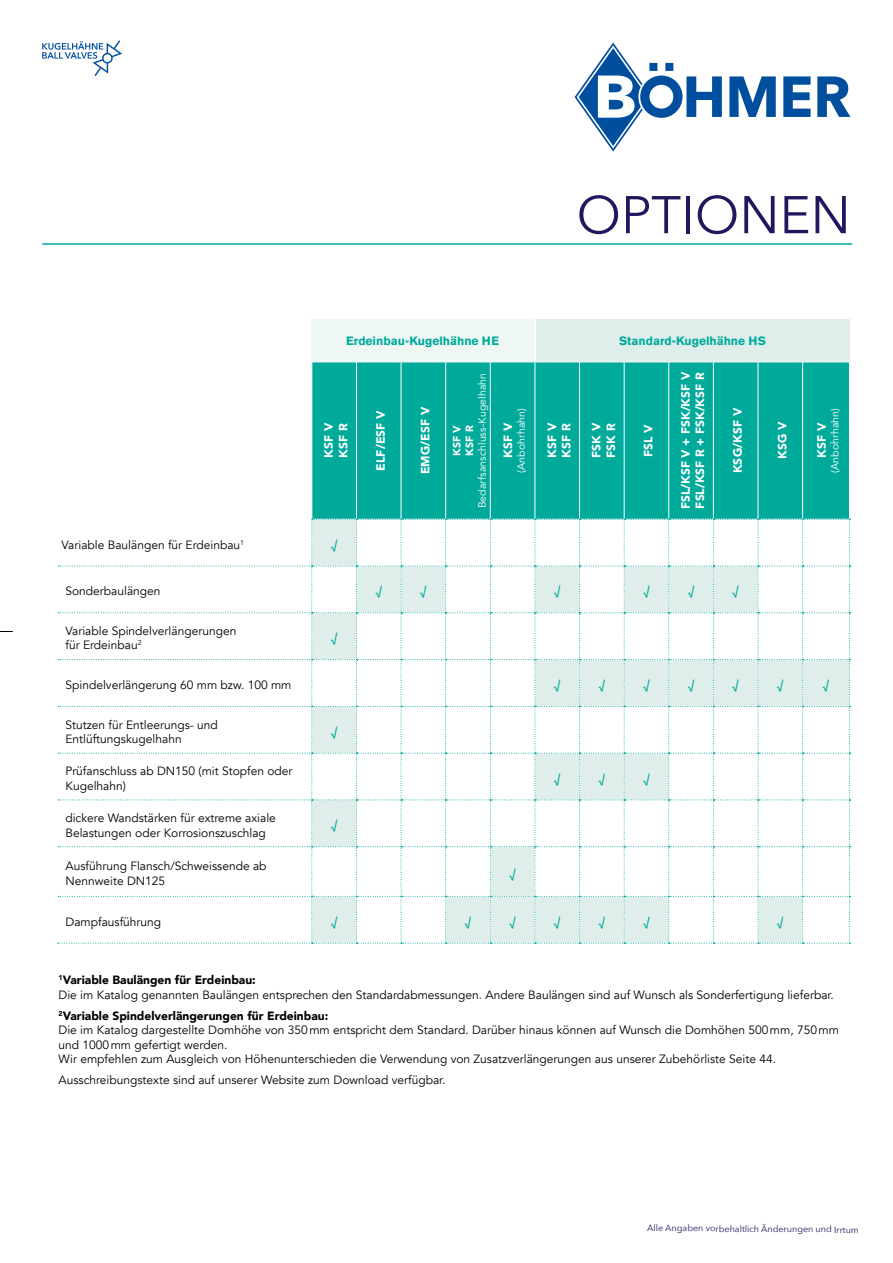
<style>
.page{position:relative;width:893px;height:1263px;background:#fff}
.page>*{position:absolute;margin:0;border:0;box-sizing:border-box;transform-origin:0 0}
.t1{font:52.5px "Avenir Next";color:#22165c}
.t2{font:12px/14.4px "Avenir";color:#000}
.t3{font:900 12px/14.4px "Avenir";letter-spacing:.01em;color:#fff}
.t4{font:700 12px "Akzidenz Grotesk BE";color:#00aa9b}
.t5{font:500 12px "Avenir";color:#00aa9b}
.t6{font:10.5px "Avenir";letter-spacing:.01em;color:#fff}
.t7{font:900 10.5px/12.6px "Avenir";color:#fff}
.t8{font:9px "Avenir Next";color:#22165c}
.s1{font-weight:900}
</style>
<div class="page">
<svg style="left:0;top:631px;width:13px;height:1px"></svg>
<svg style="left:42px;top:40px;width:80px;height:36px"></svg>
<svg style="left:817px;top:76px;width:33px;height:41px"></svg>
<svg style="left:783px;top:76px;width:28px;height:41px"></svg>
<svg style="left:729px;top:76px;width:47px;height:41px"></svg>
<svg style="left:575px;top:43px;width:147px;height:109px"></svg>
<hr style="left:42px;top:243px;width:810px;height:2px;background:#00aa9b">
<div style="left:311px;top:319px;width:223px;height:44px;background:#eff7f5"></div>
<div style="left:536px;top:319px;width:313px;height:43px;background:#dfeeeb"></div>
<div style="left:312px;top:363px;width:537px;height:156px;background:#00aa9b"></div>
<hr style="left:312px;top:362px;width:44px;height:1px;background:#fff">
<hr style="left:311px;top:362px;width:1px;height:157px;background:#fff">
<hr style="left:356px;top:362px;width:45px;height:1px;background:#fff">
<hr style="left:356px;top:362px;width:1px;height:157px;background:#fff">
<hr style="left:401px;top:362px;width:45px;height:1px;background:#fff">
<hr style="left:401px;top:362px;width:1px;height:157px;background:#fff">
<hr style="left:446px;top:362px;width:44px;height:1px;background:#fff">
<hr style="left:445px;top:362px;width:1px;height:157px;background:#fff">
<hr style="left:490px;top:362px;width:45px;height:1px;background:#fff">
<hr style="left:490px;top:362px;width:1px;height:157px;background:#fff">
<hr style="left:535px;top:362px;width:1px;height:157px;background:#fff">
<hr style="left:579px;top:362px;width:1px;height:157px;background:#fff">
<hr style="left:624px;top:362px;width:1px;height:157px;background:#fff">
<hr style="left:668px;top:362px;width:1px;height:157px;background:#fff">
<hr style="left:713px;top:362px;width:1px;height:157px;background:#fff">
<hr style="left:758px;top:362px;width:1px;height:157px;background:#fff">
<hr style="left:802px;top:362px;width:1px;height:157px;background:#fff">
<svg style="left:57px;top:519px;width:793px;height:425px"></svg>
<h1 class="t1" style="left:576px;top:171px;width:276px">OPTIONEN</h1>
<p class="t4" style="left:346px;top:334px;width:154px">Erdeinbau-Kugelhähne HE</p>
<p class="t3" style="left:321px;top:458px;width:37px;rotate:-90deg">KSF V<br>KSF R</p>
<p class="t3" style="left:373px;top:471px;width:62px;rotate:-90deg">ELF/ESF V</p>
<p class="t3" style="left:418px;top:474px;width:69px;rotate:-90deg">EMG/ESF V</p>
<p class="t6" style="left:476px;top:508px;width:137px;rotate:-90deg">Bedarfsanschluss-Kugelhahn</p>
<p class="t7" style="left:450px;top:456px;width:32px;rotate:-90deg">KSF V<br>KSF R</p>
<p class="t6" style="left:515px;top:473px;width:66px;rotate:-90deg">(Anbohrhahn)</p>
<p class="t3" style="left:501px;top:458px;width:37px;rotate:-90deg">KSF V</p>
<p class="t4" style="left:619px;top:334px;width:149px">Standard-Kugelhähne HS</p>
<p class="t3" style="left:544px;top:458px;width:37px;rotate:-90deg">KSF V<br>KSF R</p>
<p class="t3" style="left:589px;top:458px;width:37px;rotate:-90deg">FSK V<br>FSK R</p>
<p class="t3" style="left:641px;top:457px;width:34px;rotate:-90deg">FSL V</p>
<p class="t3" style="left:678px;top:509px;width:139px;rotate:-90deg">FSL/KSF V + FSK/KSF V<br>FSL/KSF R + FSK/KSF R</p>
<p class="t3" style="left:730px;top:473px;width:67px;rotate:-90deg">KSG/KSF V</p>
<p class="t6" style="left:828px;top:473px;width:66px;rotate:-90deg">(Anbohrhahn)</p>
<p class="t3" style="left:775px;top:459px;width:39px;rotate:-90deg">KSG V</p>
<p class="t3" style="left:814px;top:458px;width:37px;rotate:-90deg">KSF V</p>
<p class="t2" style="left:62px;top:537px;width:184px">Variable Baulängen für Erdeinbau<sup>1</sup></p>
<p class="t5" style="left:331px;top:534px;width:8px">√</p>
<p class="t2" style="left:65px;top:584px;width:97px">Sonderbaulängen</p>
<p class="t5" style="left:376px;top:581px;width:8px">√</p>
<p class="t5" style="left:420px;top:581px;width:8px">√</p>
<p class="t5" style="left:554px;top:581px;width:8px">√</p>
<p class="t5" style="left:643px;top:581px;width:8px">√</p>
<p class="t5" style="left:688px;top:581px;width:8px">√</p>
<p class="t5" style="left:733px;top:581px;width:8px">√</p>
<p class="t2" style="left:65px;top:624px;width:172px">Variable Spindelverlängerungen für Erdeinbau<sup>2</sup></p>
<p class="t5" style="left:331px;top:628px;width:8px">√</p>
<p class="t2" style="left:65px;top:678px;width:228px">Spindelverlängerung 60 mm bzw. 100 mm</p>
<p class="t5" style="left:554px;top:674px;width:8px">√</p>
<p class="t5" style="left:599px;top:674px;width:8px">√</p>
<p class="t5" style="left:643px;top:674px;width:8px">√</p>
<p class="t5" style="left:688px;top:674px;width:8px">√</p>
<p class="t5" style="left:733px;top:674px;width:8px">√</p>
<p class="t5" style="left:777px;top:674px;width:8px">√</p>
<p class="t5" style="left:823px;top:674px;width:8px">√</p>
<p class="t2" style="left:65px;top:717px;width:154px">Stutzen für Entleerungs- und<br>Entlüftungskugelhahn</p>
<p class="t5" style="left:331px;top:721px;width:8px">√</p>
<p class="t2" style="left:65px;top:764px;width:229px">Prüfanschluss ab DN150 (mit Stopfen oder<br>Kugelhahn)</p>
<p class="t5" style="left:554px;top:768px;width:8px">√</p>
<p class="t5" style="left:599px;top:768px;width:8px">√</p>
<p class="t5" style="left:643px;top:768px;width:8px">√</p>
<p class="t2" style="left:65px;top:811px;width:212px">dickere Wandstärken für extreme axiale<br>Belastungen oder Korrosionszuschlag</p>
<p class="t5" style="left:331px;top:815px;width:8px">√</p>
<p class="t2" style="left:65px;top:859px;width:203px">Ausführung Flansch/Schweissende ab<br>Nennweite DN125</p>
<p class="t5" style="left:509px;top:863px;width:8px">√</p>
<p class="t2" style="left:65px;top:915px;width:97px">Dampfausführung</p>
<p class="t5" style="left:331px;top:911px;width:8px">√</p>
<p class="t5" style="left:465px;top:911px;width:8px">√</p>
<p class="t5" style="left:509px;top:911px;width:8px">√</p>
<p class="t5" style="left:554px;top:911px;width:8px">√</p>
<p class="t5" style="left:599px;top:911px;width:8px">√</p>
<p class="t5" style="left:643px;top:911px;width:8px">√</p>
<p class="t5" style="left:777px;top:911px;width:8px">√</p>
<p class="t2" style="left:59px;top:973px;width:777px"><sup>1</sup><span class="s1">Variable Baulängen für Erdeinbau:<br></span>Die im Katalog genannten Baulängen entsprechen den Standardabmessungen. Andere Baulängen sind auf Wunsch als Sonderfertigung lieferbar.</p>
<p class="t2" style="left:59px;top:1008px;width:782px"><sup>2</sup><span class="s1">Variable Spindelverlängerungen für Erdeinbau:<br></span>Die im Katalog dargestellte Domhöhe von 350mm entspricht dem Standard. Darüber hinaus können auf Wunsch die Domhöhen 500mm, 750mm und 1000mm gefertigt werden.<br>Wir empfehlen zum Ausgleich von Höhenunterschieden die Verwendung von Zusatzverlängerungen aus unserer Zubehörliste Seite 44.</p>
<p class="t2" style="left:59px;top:1073px;width:388px">Ausschreibungstexte sind auf unserer Website zum Download verfügbar.</p>
<p class="t8" style="left:647px;top:1219px;width:213px;rotate:1deg">Alle Angaben vorbehaltlich Änderungen und Irrtum</p>
</div>
